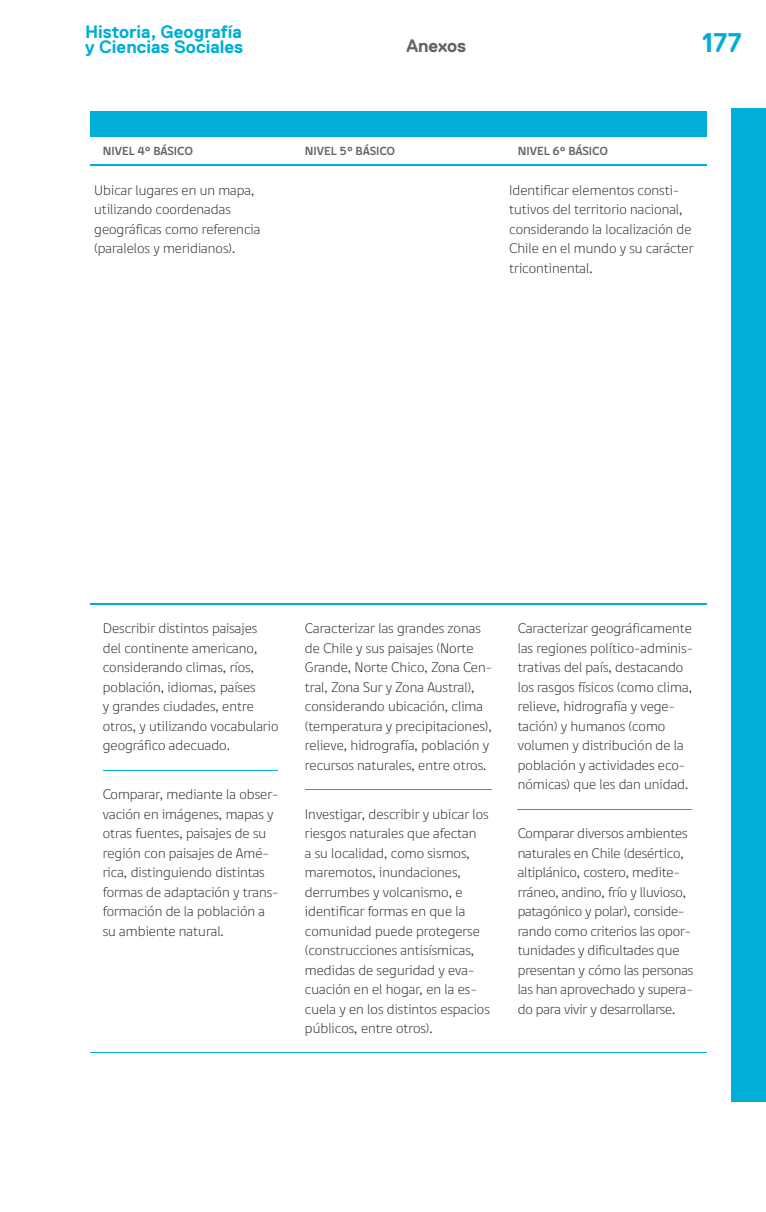
<style>
.page{position:relative;width:766px;height:1212px;background:#fff}
.page>*{position:absolute;margin:0;border:0;box-sizing:border-box;transform-origin:0 0}
.t1{font:700 27px "Replica Std";color:#00aed8}
.t2{font:700 18px/15px "Replica Std";color:#00aed8}
.t3{font:700 18px "Replica Std";color:#636466}
.t4{font:14.25px/19.5px "Dignathin";color:#292829}
.t5{font:700 12px "Digna";color:#636466}
</style>
<div class="page">
<div style="left:731px;top:108px;width:34px;height:993px;background:#00aed8"></div>
<div style="left:90px;top:111px;width:616px;height:26px;background:#00aed8"></div>
<hr style="left:90px;top:165px;width:202px;height:1px;background:#00aed8">
<hr style="left:292px;top:165px;width:213px;height:1px;background:#00aed8">
<hr style="left:505px;top:165px;width:201px;height:1px;background:#00aed8">
<hr style="left:90px;top:603px;width:202px;height:2px;background:#00aed8">
<hr style="left:292px;top:603px;width:213px;height:2px;background:#00aed8">
<hr style="left:505px;top:603px;width:201px;height:2px;background:#00aed8">
<hr style="left:90px;top:1052px;width:202px;height:1px;background:#00aed8">
<hr style="left:292px;top:1052px;width:213px;height:1px;background:#00aed8">
<hr style="left:505px;top:1052px;width:201px;height:1px;background:#00aed8">
<hr style="left:103px;top:770px;width:174px;height:1px;background:#00aed8">
<hr style="left:305px;top:789px;width:186px;height:1px;background:#00aed8">
<hr style="left:517px;top:809px;width:175px;height:1px;background:#00aed8">
<p class="t2" style="left:85px;top:24px;width:160px">Historia, Geografía y Ciencias Sociales</p>
<p class="t3" style="left:406px;top:36px;width:61px">Anexos</p>
<h1 class="t1" style="left:702px;top:27px;width:41px">177</h1>
<p class="t5" style="left:103px;top:143px;width:92px">NIVEL 4º BÁSICO</p>
<p class="t5" style="left:305px;top:143px;width:92px">NIVEL 5º BÁSICO</p>
<p class="t5" style="left:517px;top:143px;width:92px">NIVEL 6º BÁSICO</p>
<p class="t4" style="left:94px;top:180px;width:167px">Ubicar lugares en un mapa, utilizando coordenadas geográficas como referencia (paralelos y meridianos).</p>
<p class="t4" style="left:509px;top:180px;width:186px">Identificar elementos consti&shy;tutivos del territorio nacional, considerando la localización de<br>Chile en el mundo y su carácter tricontinental.</p>
<p class="t4" style="left:103px;top:619px;width:177px">Describir distintos paisajes del continente americano, considerando climas, ríos, población, idiomas, países<br>y grandes ciudades, entre otros, y utilizando vocabulario geográfico adecuado.</p>
<p class="t4" style="left:103px;top:785px;width:177px">Comparar, mediante la obser&shy;vación en imágenes, mapas y otras fuentes, paisajes de su región con paisajes de Amé&shy;rica, distinguiendo distintas formas de adaptación y trans&shy;formación de la población a su ambiente natural.</p>
<p class="t4" style="left:305px;top:619px;width:189px">Caracterizar las grandes zonas de Chile y sus paisajes (Norte<br>Grande, Norte Chico, Zona Cen&shy;tral, Zona Sur y Zona Austral), considerando ubicación, clima (temperatura y precipitaciones), relieve, hidrografía, población y recursos naturales, entre otros.</p>
<p class="t4" style="left:305px;top:804px;width:186px">Investigar, describir y ubicar los riesgos naturales que afectan<br>a su localidad, como sismos, maremotos, inundaciones, derrumbes y volcanismo, e identificar formas en que la comunidad puede protegerse (construcciones antisísmicas, medidas de seguridad y eva&shy;cuación en el hogar, en la es&shy;cuela y en los distintos espacios públicos, entre otros).</p>
<p class="t4" style="left:517px;top:619px;width:177px">Caracterizar geográficamente las regiones político-adminis&shy;trativas del país, destacando los rasgos físicos (como clima, relieve, hidrografía y vege&shy;tación) y humanos (como volumen y distribución de la población y actividades eco&shy;nómicas) que les dan unidad.</p>
<p class="t4" style="left:517px;top:824px;width:177px">Comparar diversos ambientes naturales en Chile (desértico, altiplánico, costero, medite&shy;rráneo, andino, frío y lluvioso, patagónico y polar), conside&shy;rando como criterios las opor&shy;tunidades y dificultades que presentan y cómo las personas las han aprovechado y supera&shy;do para vivir y desarrollarse.</p>
</div>
